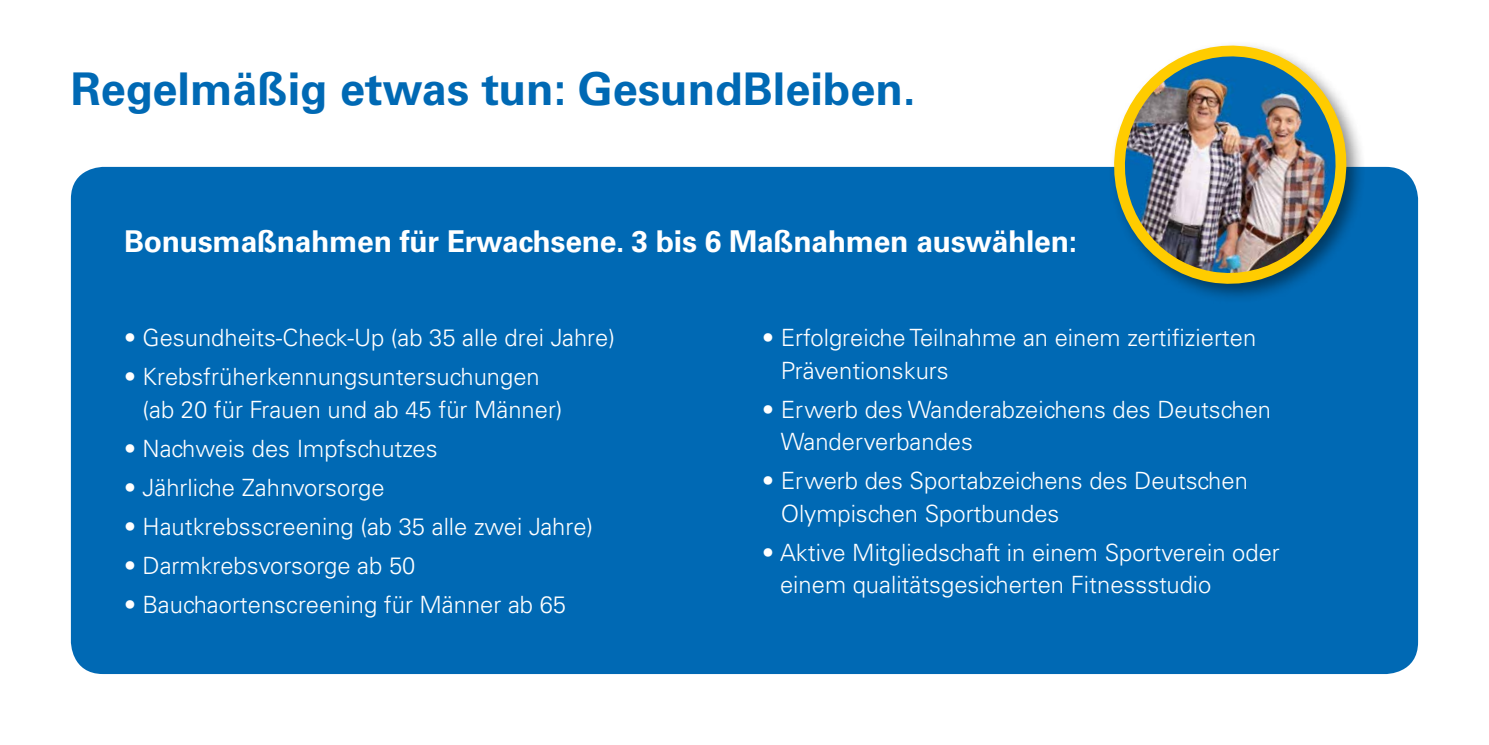
<style>
.page{position:relative;width:1489px;height:745px;background:#fff}
.page>*{position:absolute;margin:0;border:0;box-sizing:border-box;transform-origin:0 0}
.t1{font:700 45px "Univers";color:#0069b4}
.t2{font:700 30px "Univers";letter-spacing:-.01em;color:#fff}
.t3{font:300 23.75px/32.5px "Univers";color:#fff}
</style>
<div class="page">
<div style="left:71px;top:167px;width:1346px;height:506px;background:#0069b4;border-radius:32px"></div>
<div style="left:1107px;top:39px;width:259px;height:265px;background:#000;opacity:.45"></div>
<img style="left:1097px;top:39px;width:265px;height:250px">
<h1 class="t1" style="left:71px;top:62px;width:846px">Regelmäßig etwas tun: GesundBleiben.</h1>
<p class="t2" style="left:124px;top:223px;width:954px">Bonusmaßnahmen für Erwachsene. 3 bis 6 Maßnahmen auswählen:</p>
<p class="t3" style="left:124px;top:321px;width:492px">• Gesundheits-Check-Up (ab 35 alle drei Jahre)</p>
<p class="t3" style="left:142px;top:360px;width:421px;text-indent:-18px">• Krebsfrüherkennungsuntersuchungen (ab 20 für Frauen und ab 45 für Männer)</p>
<p class="t3" style="left:124px;top:432px;width:315px">• Nachweis des Impfschutzes</p>
<p class="t3" style="left:124px;top:471px;width:262px">• Jährliche Zahnvorsorge</p>
<p class="t3" style="left:124px;top:509px;width:470px">• Hautkrebsscreening (ab 35 alle zwei Jahre)</p>
<p class="t3" style="left:124px;top:548px;width:293px">• Darmkrebsvorsorge ab 50</p>
<p class="t3" style="left:124px;top:587px;width:443px">• Bauchaortenscreening für Männer ab 65</p>
<p class="t3" style="left:780px;top:321px;width:477px;text-indent:-18px">• Erfolgreiche Teilnahme an einem zertifizierten<br>Präventionskurs</p>
<p class="t3" style="left:780px;top:393px;width:492px;text-indent:-18px">• Erwerb des Wanderabzeichens des Deutschen<br>Wanderverbandes</p>
<p class="t3" style="left:780px;top:464px;width:468px;text-indent:-18px">• Erwerb des Sportabzeichens des Deutschen<br>Olympischen Sportbundes</p>
<p class="t3" style="left:780px;top:535px;width:501px;text-indent:-18px">• Aktive Mitgliedschaft in einem Sportverein oder einem qualitätsgesicherten Fitnessstudio</p>
</div>
